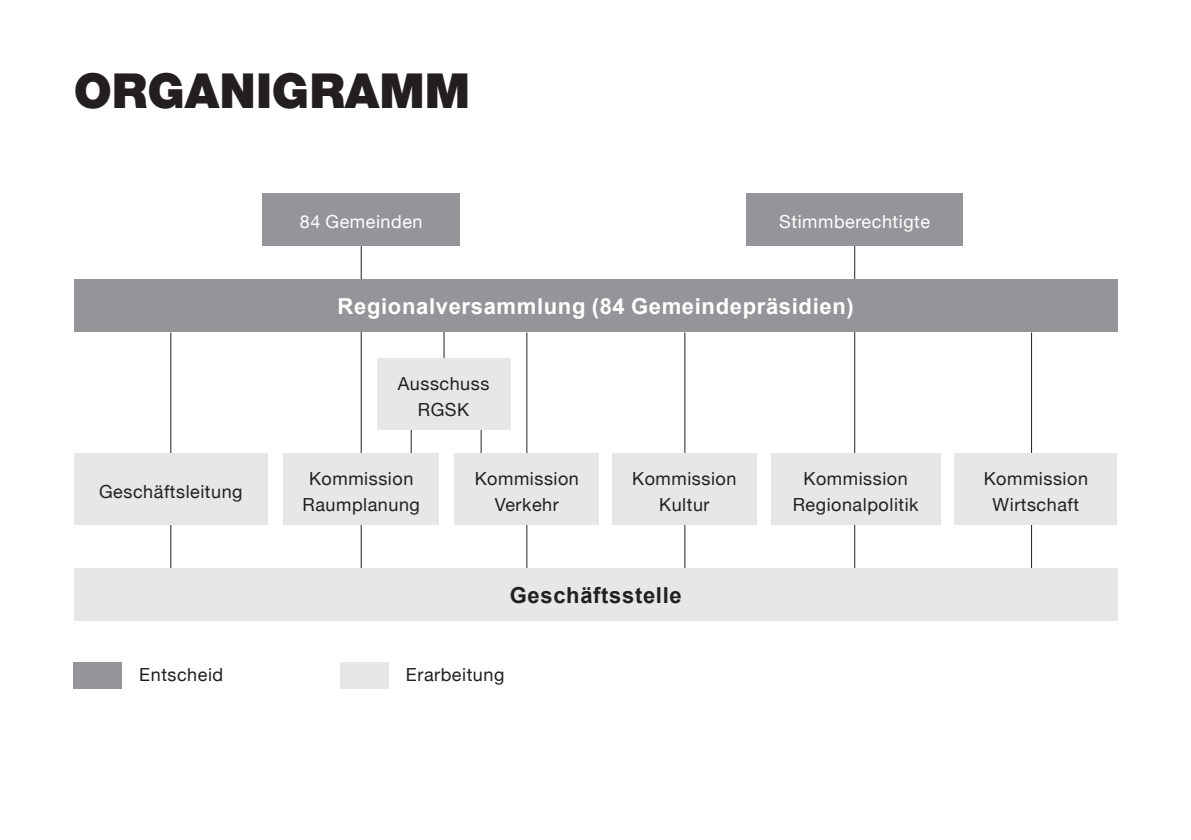
<style>
.page{position:relative;width:1191px;height:840px;background:#fff}
.page>*{position:absolute;margin:0;border:0;box-sizing:border-box;transform-origin:0 0}
.t1{font:900 48px "Helvetica Neue LT Com";color:#231f20}
.t2{font:700 22px "Arial";letter-spacing:.03em;color:#fff}
.t3{font:700 22px "Arial";letter-spacing:.03em;color:#231f20}
.t4{font:18px/26px "Helvetica Neue";letter-spacing:.03em;color:#231f20;text-align:center}
.t5{font:18px "Helvetica Neue";letter-spacing:.03em;color:#fff}
</style>
<div class="page">
<hr style="left:361px;top:239px;width:1px;height:337px;background:#231f20">
<hr style="left:170px;top:332px;width:1px;height:244px;background:#231f20">
<hr style="left:526px;top:332px;width:1px;height:244px;background:#231f20">
<hr style="left:684px;top:332px;width:1px;height:244px;background:#231f20">
<hr style="left:1031px;top:332px;width:1px;height:244px;background:#231f20">
<hr style="left:854px;top:239px;width:1px;height:337px;background:#231f20">
<hr style="left:411px;top:416px;width:1px;height:42px;background:#231f20">
<hr style="left:443px;top:332px;width:1px;height:42px;background:#231f20">
<hr style="left:480px;top:416px;width:1px;height:42px;background:#231f20">
<div style="left:377px;top:358px;width:133px;height:71px;background:#e6e7e9"></div>
<div style="left:74px;top:453px;width:193px;height:71px;background:#e6e7e9"></div>
<div style="left:283px;top:453px;width:156px;height:71px;background:#e6e7e9"></div>
<div style="left:454px;top:453px;width:145px;height:71px;background:#e6e7e9"></div>
<div style="left:74px;top:568px;width:1043px;height:52px;background:#e6e7e9"></div>
<div style="left:612px;top:453px;width:144px;height:71px;background:#e6e7e9"></div>
<div style="left:954px;top:453px;width:163px;height:71px;background:#e6e7e9"></div>
<div style="left:771px;top:453px;width:169px;height:71px;background:#e6e7e9"></div>
<div style="left:262px;top:193px;width:198px;height:52px;background:#939598"></div>
<div style="left:74px;top:279px;width:1043px;height:53px;background:#939598"></div>
<div style="left:746px;top:193px;width:217px;height:52px;background:#939598"></div>
<div style="left:340px;top:661px;width:48px;height:27px;background:#e6e7e9"></div>
<div style="left:74px;top:661px;width:48px;height:27px;background:#939598"></div>
<h1 class="t1" style="left:74px;top:62px;width:398px">ORGANIGRAMM</h1>
<p class="t5" style="left:300px;top:208px;width:124px">84 Gemeinden</p>
<p class="t5" style="left:779px;top:208px;width:152px">Stimmberechtigte</p>
<p class="t2" style="left:337px;top:291px;width:518px">Regionalversammlung (84 Gemeindepräsidien)</p>
<p class="t4" style="left:99px;top:479px;width:145px">Geschäftsleitung</p>
<p class="t4" style="left:398px;top:371px;width:93px">Ausschuss<br>RGSK</p>
<p class="t4" style="left:302px;top:466px;width:119px">Kommission<br>Raumplanung</p>
<p class="t4" style="left:475px;top:466px;width:106px">Kommission<br>Verkehr</p>
<p class="t4" style="left:632px;top:466px;width:106px">Kommission<br>Kultur</p>
<p class="t4" style="left:983px;top:466px;width:106px">Kommission<br>Wirtschaft</p>
<p class="t4" style="left:792px;top:466px;width:127px">Kommission<br>Regionalpolitik</p>
<p class="t3" style="left:510px;top:579px;width:173px">Geschäftsstelle</p>
<p class="t4" style="left:139px;top:662px;width:86px">Entscheid</p>
<p class="t4" style="left:406px;top:662px;width:100px">Erarbeitung</p>
</div>
